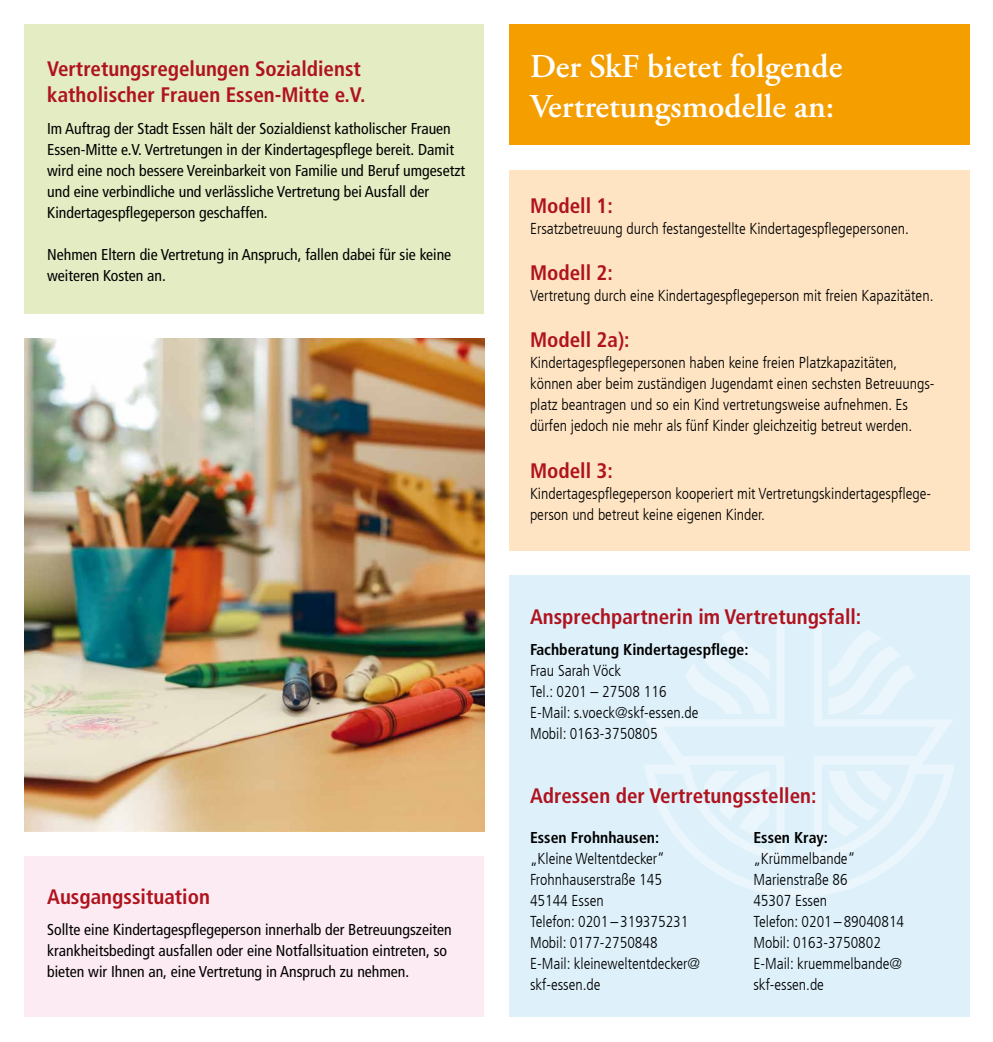
<style>
.page{position:relative;width:993px;height:1042px;background:#fff}
.page>*{position:absolute;margin:0;border:0;box-sizing:border-box;transform-origin:0 0}
.t1{font:600 33.25px/39.9px "Adobe Garamond Pro";color:#fff}
.t2{font:700 condensed 21px/26.2px "Frutiger";color:#af131e}
.t3{font:300 condensed 15.75px/21px "Frutiger LT";color:#000}
.t4{font:condensed 15.75px/21px "Frutiger LT";color:#000}
.t5{font:700 condensed 15.75px "Frutiger";color:#000}
</style>
<div class="page">
<div style="left:508px;top:170px;width:461px;height:381px;background:#fee4c3"></div>
<div style="left:25px;top:25px;width:459px;height:289px;background:#e3ecc3"></div>
<div style="left:25px;top:857px;width:459px;height:160px;background:#fcebf2"></div>
<div style="left:508px;top:25px;width:461px;height:120px;background:#f49e00"></div>
<div style="left:508px;top:575px;width:461px;height:442px;background:#def1fb"></div>
<svg style="left:645px;top:616px;width:309px;height:281px"></svg>
<svg style="left:828px;top:771px;width:64px;height:65px"></svg>
<svg style="left:703px;top:771px;width:66px;height:64px"></svg>
<svg style="left:828px;top:630px;width:87px;height:85px"></svg>
<svg style="left:685px;top:628px;width:85px;height:86px"></svg>
<img style="left:25px;top:339px;width:459px;height:493px">
<h2 class="t2" style="left:47px;top:56px;width:320px">Vertretungsregelungen Sozialdienst katholischer Frauen Essen-Mitte e.V.</h2>
<p class="t4" style="left:47px;top:118px;width:419px">Im Auftrag der Stadt Essen hält der Sozialdienst katholischer Frauen Essen-Mitte e.V. Vertretungen in der Kindertagespflege bereit. Damit wird eine noch bessere Vereinbarkeit von Familie und Beruf umgesetzt und eine verbindliche und verlässliche Vertretung bei Ausfall der Kindertagespflegeperson geschaffen.</p>
<p class="t4" style="left:47px;top:244px;width:405px">Nehmen Eltern die Vertretung in Anspruch, fallen dabei für sie keine weiteren Kosten an.</p>
<h2 class="t2" style="left:47px;top:883px;width:164px">Ausgangssituation</h2>
<p class="t4" style="left:47px;top:919px;width:406px">Sollte eine Kindertagespflegeperson innerhalb der Betreuungszeiten krankheitsbedingt ausfallen oder eine Notfallsituation eintreten, so bieten wir Ihnen an, eine Vertretung in Anspruch zu nehmen.</p>
<h1 class="t1" style="left:530px;top:47px;width:314px">Der SkF bietet folgende<br>Vertretungsmodelle an:</h1>
<h2 class="t2" style="left:530px;top:193px;width:84px">Modell 1:</h2>
<p class="t3" style="left:530px;top:218px;width:380px">Ersatzbetreuung durch festangestellte Kindertagespflegepersonen.</p>
<h2 class="t2" style="left:530px;top:260px;width:84px">Modell 2:</h2>
<p class="t3" style="left:530px;top:285px;width:405px">Vertretung durch eine Kindertagespflegeperson mit freien Kapazitäten.</p>
<h2 class="t2" style="left:530px;top:327px;width:101px">Modell 2a):</h2>
<p class="t3" style="left:530px;top:353px;width:406px">Kindertagespflegepersonen haben keine freien Platzkapazitäten, können aber beim zuständigen Jugendamt einen sechsten Betreuungs&shy;platz beantragen und so ein Kind vertretungsweise aufnehmen. Es dürfen jedoch nie mehr als fünf Kinder gleichzeitig betreut werden.</p>
<h2 class="t2" style="left:530px;top:457px;width:84px">Modell 3:</h2>
<p class="t3" style="left:530px;top:483px;width:402px">Kindertagespflegeperson kooperiert mit Vertretungskindertagespflege&shy;person und betreut keine eigenen Kinder.</p>
<h2 class="t2" style="left:530px;top:603px;width:333px">Ansprechpartnerin im Vertretungsfall:</h2>
<p class="t5" style="left:530px;top:640px;width:220px">Fachberatung Kindertagespflege:</p>
<p class="t3" style="left:530px;top:660px;width:170px">Frau Sarah Vöck<br>Tel.: 0201 – 27508 116<br>E-Mail: s.voeck@skf-essen.de<br>Mobil: 0163-3750805</p>
<h2 class="t2" style="left:530px;top:782px;width:288px">Adressen der Vertretungsstellen:</h2>
<p class="t5" style="left:530px;top:828px;width:131px">Essen Frohnhausen:</p>
<p class="t3" style="left:530px;top:848px;width:172px">„Kleine Weltentdecker“<br>Frohnhauserstraße 145<br>45144 Essen<br>Telefon: 0201–319375231<br>Mobil: 0177-2750848<br>E-Mail: kleineweltentdecker@ skf-essen.de</p>
<p class="t5" style="left:753px;top:828px;width:76px">Essen Kray:</p>
<p class="t3" style="left:753px;top:848px;width:152px">„Krümmelbande“<br>Marienstraße 86<br>45307 Essen<br>Telefon: 0201–89040814<br>Mobil: 0163-3750802<br>E-Mail: kruemmelbande@ skf-essen.de</p>
</div>
